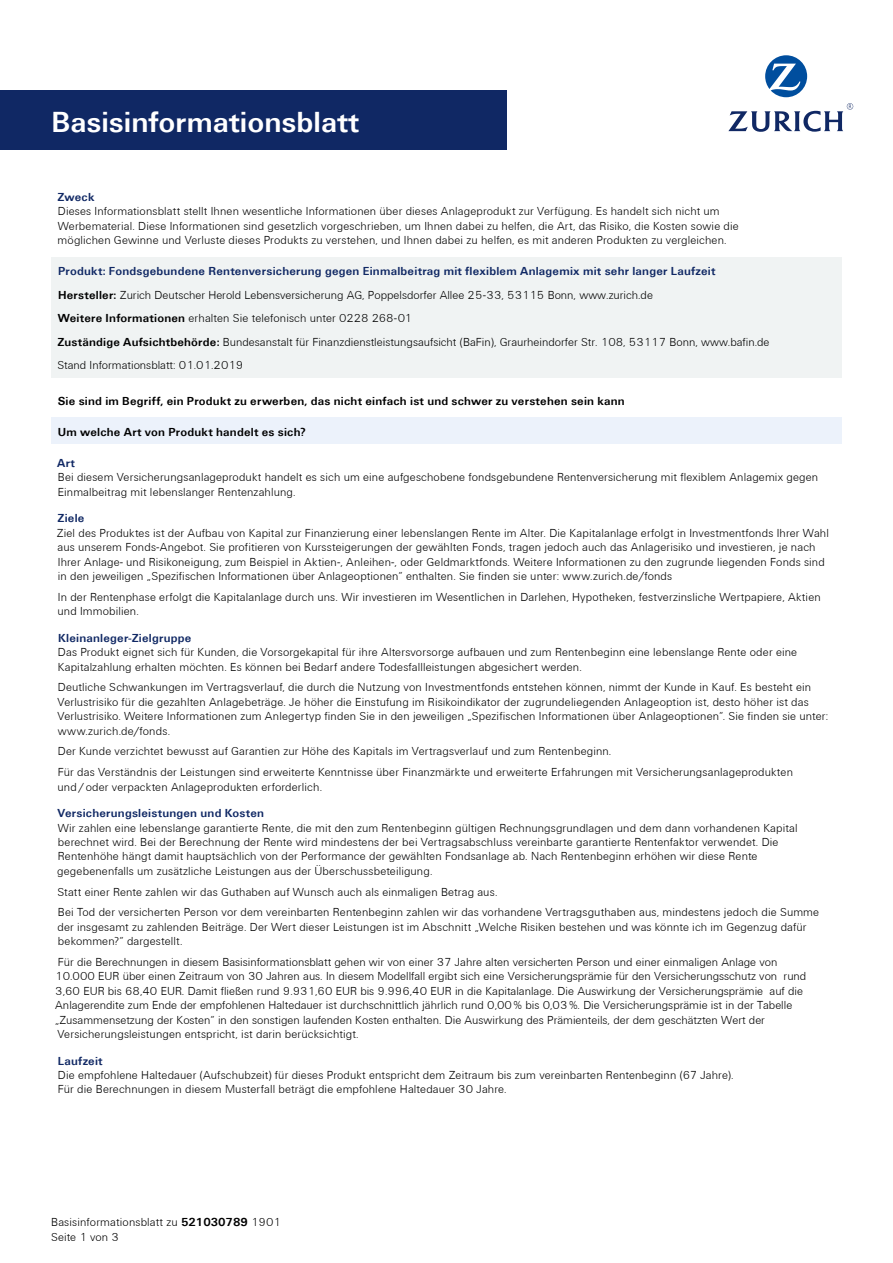
<style>
.page{position:relative;width:893px;height:1263px;background:#fff}
.page>*{position:absolute;margin:0;border:0;box-sizing:border-box;transform-origin:0 0}
.t1{font:30px "U001 T Ligh Bold";color:#fff}
.t2{font:12px/14.4px "U001 T Ligh";letter-spacing:.01em;color:#000}
.t3{font:12px "U001 T Ligh Bold";letter-spacing:.02em;color:#102864}
.t4{font:12px "U001 T Ligh Bold";letter-spacing:.02em;color:#000}
.s1{font-family:"U001 T Ligh Bold"}
</style>
<div class="page">
<svg style="left:765px;top:55px;width:42px;height:42px"></svg>
<svg style="left:728px;top:103px;width:125px;height:29px"></svg>
<div style="left:0;top:90px;width:506px;height:60px;background:#102864"></div>
<div style="left:51px;top:257px;width:791px;height:120px;background:#f0f3f3"></div>
<div style="left:51px;top:418px;width:791px;height:26px;background:#ecf2fb"></div>
<h1 class="t1" style="left:51px;top:105px;width:309px">Basisinformationsblatt</h1>
<p class="t3" style="left:58px;top:190px;width:38px">Zweck</p>
<p class="t2" style="left:58px;top:204px;width:683px">Dieses Informationsblatt stellt Ihnen wesentliche Informationen über dieses Anlageprodukt zur Verfügung. Es handelt sich nicht um<br>Werbematerial. Diese Informationen sind gesetzlich vorgeschrieben, um Ihnen dabei zu helfen, die Art, das Risiko, die Kosten sowie die möglichen Gewinne und Verluste dieses Produkts zu verstehen, und Ihnen dabei zu helfen, es mit anderen Produkten zu vergleichen.</p>
<p class="t3" style="left:58px;top:265px;width:659px">Produkt: Fondsgebundene Rentenversicherung gegen Einmalbeitrag mit flexiblem Anlagemix mit sehr langer Laufzeit</p>
<p class="t2" style="left:57px;top:283px;width:714px;line-height:23.4px"><span class="s1">Hersteller:</span> Zurich Deutscher Herold Lebensversicherung AG, Poppelsdorfer Allee 25-33, 53115 Bonn, www.zurich.de<br><span class="s1">Weitere Informationen</span> erhalten Sie telefonisch unter 0228 268-01<br><span class="s1">Zuständige Aufsichtbehörde:</span> Bundesanstalt für Finanzdienstleistungsaufsicht (BaFin), Graurheindorfer Str. 108, 53117 Bonn, www.bafin.de Stand Informationsblatt: 01.01.2019</p>
<p class="t4" style="left:58px;top:394px;width:569px">Sie sind im Begriff, ein Produkt zu erwerben, das nicht einfach ist und schwer zu verstehen sein kann</p>
<p class="t4" style="left:58px;top:425px;width:249px">Um welche Art von Produkt handelt es sich?</p>
<p class="t3" style="left:57px;top:456px;width:19px">Art</p>
<p class="t2" style="left:58px;top:470px;width:762px">Bei diesem Versicherungsanlageprodukt handelt es sich um eine aufgeschobene fondsgebundene Rentenversicherung mit flexiblem Anlagemix gegen<br>Einmalbeitrag mit lebenslanger Rentenzahlung.</p>
<p class="t3" style="left:58px;top:512px;width:28px">Ziele</p>
<p class="t2" style="left:57px;top:526px;width:774px">Ziel des Produktes ist der Aufbau von Kapital zur Finanzierung einer lebenslangen Rente im Alter. Die Kapitalanlage erfolgt in Investmentfonds Ihrer Wahl aus unserem Fonds-Angebot. Sie profitieren von Kurssteigerungen der gewählten Fonds, tragen jedoch auch das Anlagerisiko und investieren, je nach Ihrer Anlage- und Risikoneigung, zum Beispiel in Aktien-, Anleihen-, oder Geldmarktfonds. Weitere Informationen zu den zugrunde liegenden Fonds sind in den jeweiligen „Spezifischen Informationen über Anlageoptionen“ enthalten. Sie finden sie unter: www.zurich.de/fonds</p>
<p class="t2" style="left:58px;top:590px;width:765px">In der Rentenphase erfolgt die Kapitalanlage durch uns. Wir investieren im Wesentlichen in Darlehen, Hypotheken, festverzinsliche Wertpapiere, Aktien und Immobilien.</p>
<p class="t3" style="left:58px;top:631px;width:135px">Kleinanleger-Zielgruppe</p>
<p class="t2" style="left:58px;top:645px;width:741px">Das Produkt eignet sich für Kunden, die Vorsorgekapital für ihre Altersvorsorge aufbauen und zum Rentenbeginn eine lebenslange Rente oder eine<br>Kapitalzahlung erhalten möchten. Es können bei Bedarf andere Todesfallleistungen abgesichert werden.</p>
<p class="t2" style="left:58px;top:680px;width:772px">Deutliche Schwankungen im Vertragsverlauf, die durch die Nutzung von Investmentfonds entstehen können, nimmt der Kunde in Kauf. Es besteht ein Verlustrisiko für die gezahlten Anlagebeträge. Je höher die Einstufung im Risikoindikator der zugrundeliegenden Anlageoption ist, desto höher ist das Verlustrisiko. Weitere Informationen zum Anlegertyp finden Sie in den jeweiligen „Spezifischen Informationen über Anlageoptionen“. Sie finden sie unter: www.zurich.de/fonds.</p>
<p class="t2" style="left:58px;top:741px;width:737px;line-height:20.9px">Der Kunde verzichtet bewusst auf Garantien zur Höhe des Kapitals im Vertragsverlauf und zum Rentenbeginn.<br>Für das Verständnis der Leistungen sind erweiterte Kenntnisse über Finanzmärkte und erweiterte Erfahrungen mit Versicherungsanlageprodukten</p>
<p class="t2" style="left:58px;top:779px;width:266px">und/oder verpackten Anlageprodukten erforderlich.</p>
<p class="t3" style="left:58px;top:806px;width:208px">Versicherungsleistungen und Kosten</p>
<p class="t2" style="left:57px;top:821px;width:742px">Wir zahlen eine lebenslange garantierte Rente, die mit den zum Rentenbeginn gültigen Rechnungsgrundlagen und dem dann vorhandenen Kapital berechnet wird. Bei der Berechnung der Rente wird mindestens der bei Vertragsabschluss vereinbarte garantierte Rentenfaktor verwendet. Die Rentenhöhe hängt damit hauptsächlich von der Performance der gewählten Fondsanlage ab. Nach Rentenbeginn erhöhen wir diese Rente gegebenenfalls um zusätzliche Leistungen aus der Überschussbeteiligung.</p>
<p class="t2" style="left:57px;top:881px;width:763px;line-height:20.7px">Statt einer Rente zahlen wir das Guthaben auf Wunsch auch als einmaligen Betrag aus.<br>Bei Tod der versicherten Person vor dem vereinbarten Rentenbeginn zahlen wir das vorhandene Vertragsguthaben aus, mindestens jedoch die Summe</p>
<p class="t2" style="left:57px;top:920px;width:751px">der insgesamt zu zahlenden Beiträge. Der Wert dieser Leistungen ist im Abschnitt „Welche Risiken bestehen und was könnte ich im Gegenzug dafür bekommen?“ dargestellt.</p>
<p class="t2" style="left:55px;top:955px;width:752px">Für die Berechnungen in diesem Basisinformationsblatt gehen wir von einer 37 Jahre alten versicherten Person und einer einmaligen Anlage von 10.000 EUR über einen Zeitraum von 30 Jahren aus. In diesem Modellfall ergibt sich eine Versicherungsprämie für den Versicherungsschutz von rund 3,60 EUR bis 68,40 EUR. Damit fließen rund 9.931,60 EUR bis 9.996,40 EUR in die Kapitalanlage. Die Auswirkung der Versicherungsprämie auf die Anlagerendite zum Ende der empfohlenen Haltedauer ist durchschnittlich jährlich rund 0,00% bis 0,03%. Die Versicherungsprämie ist in der Tabelle „Zusammensetzung der Kosten“ in den sonstigen laufenden Kosten enthalten. Die Auswirkung des Prämienteils, der dem geschätzten Wert der Versicherungsleistungen entspricht, ist darin berücksichtigt.</p>
<p class="t3" style="left:58px;top:1054px;width:46px">Laufzeit</p>
<p class="t2" style="left:58px;top:1068px;width:677px">Die empfohlene Haltedauer (Aufschubzeit) für dieses Produkt entspricht dem Zeitraum bis zum vereinbarten Rentenbeginn (67 Jahre).<br>Für die Berechnungen in diesem Musterfall beträgt die empfohlene Haltedauer 30 Jahre.</p>
<p class="t2" style="left:51px;top:1215px;width:231px">Basisinformationsblatt zu <span class="s1">521030789</span> 1901<br>Seite 1 von 3</p>
</div>
